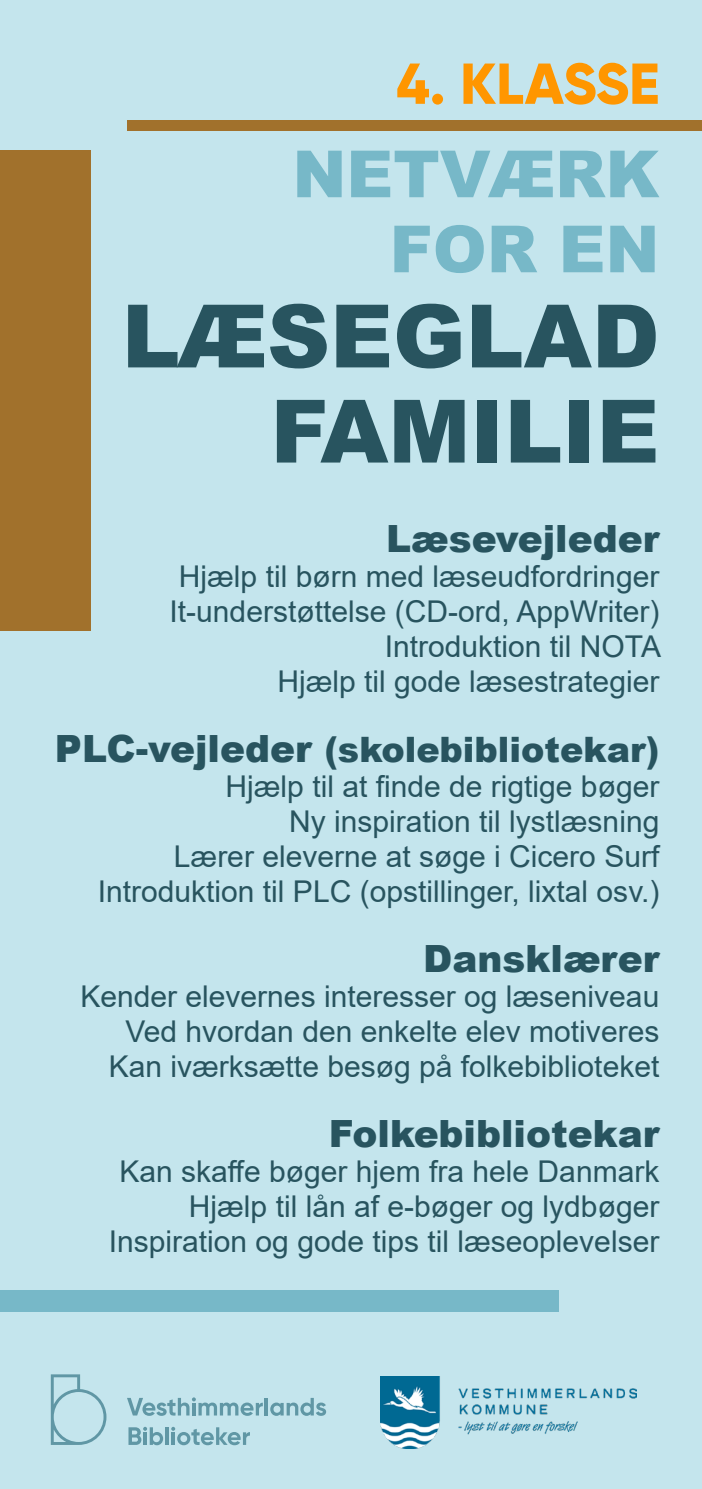
<style>
.page{position:relative;width:702px;height:1489px;background:#fff}
.page>*{position:absolute;margin:0;border:0;box-sizing:border-box;transform-origin:0 0}
.t1{font:900 87.5px/95px "Arial";color:#28545f;text-align:right}
.t2{font:900 65px/75px "Arial";color:#77b8c8;text-align:right}
.t3{font:800 57.5px "Gilroy";letter-spacing:-.005em;color:#ff9600}
.t4{font:900 37.5px "Arial";color:#28545f}
.t5{font:900 35px "Arial";color:#28545f}
.t6{font:30px "Arial";color:#28545f}
.s1{font-size:37.5px}
</style>
<div class="page">
<div style="left:0;top:0;width:702px;height:1488px;background:#c4e5ed"></div>
<div style="left:128px;top:120px;width:574px;height:11px;background:#a1712c"></div>
<div style="left:0;top:151px;width:90px;height:480px;background:#a1712c"></div>
<div style="left:0;top:1290px;width:558px;height:21px;background:#77b8c8"></div>
<svg style="left:270px;top:1397px;width:56px;height:18px"></svg>
<hr style="left:265px;top:1397px;width:3px;height:18px;background:#6097a5">
<svg style="left:127px;top:1397px;width:136px;height:18px"></svg>
<hr style="left:165px;top:1427px;width:4px;height:17px;background:#6097a5">
<svg style="left:171px;top:1426px;width:79px;height:19px"></svg>
<svg style="left:128px;top:1426px;width:35px;height:18px"></svg>
<svg style="left:51px;top:1374px;width:55px;height:70px"></svg>
<img style="left:380px;top:1376px;width:256px;height:72px">
<p class="t3" style="left:396px;top:47px;width:265px">4. KLASSE</p>
<p class="t2" style="left:292px;top:134px;width:368px">NETVÆRK<br>FOR EN</p>
<p class="t1" style="left:122px;top:286px;width:539px">LÆSEGLAD<br>FAMILIE</p>
<p class="t4" style="left:386px;top:511px;width:275px">Læsevejleder</p>
<p class="t6" style="left:179px;top:555px;width:482px">Hjælp til børn med læseudfordringer</p>
<p class="t6" style="left:169px;top:590px;width:491px">It-understøttelse (CD-ord, AppWriter)</p>
<p class="t6" style="left:384px;top:625px;width:278px">Introduktion til NOTA</p>
<p class="t6" style="left:277px;top:660px;width:383px">Hjælp til gode læsestrategier</p>
<p class="t5" style="left:55px;top:723px;width:606px"><span class="s1">PLC-vejleder</span> (skolebibliotekar)</p>
<p class="t6" style="left:226px;top:765px;width:435px">Hjælp til at finde de rigtige bøger</p>
<p class="t6" style="left:289px;top:800px;width:372px">Ny inspiration til lystlæsning</p>
<p class="t6" style="left:174px;top:835px;width:487px">Lærer eleverne at søge i Cicero Surf</p>
<p class="t6" style="left:98px;top:870px;width:563px">Introduktion til PLC (opstillinger, lixtal osv.)</p>
<p class="t4" style="left:423px;top:931px;width:238px">Dansklærer</p>
<p class="t6" style="left:80px;top:975px;width:580px">Kender elevernes interesser og læseniveau</p>
<p class="t6" style="left:125px;top:1010px;width:535px">Ved hvordan den enkelte elev motiveres</p>
<p class="t6" style="left:109px;top:1045px;width:552px">Kan iværksætte besøg på folkebiblioteket</p>
<p class="t4" style="left:329px;top:1106px;width:332px">Folkebibliotekar</p>
<p class="t6" style="left:119px;top:1150px;width:541px">Kan skaffe bøger hjem fra hele Danmark</p>
<p class="t6" style="left:189px;top:1185px;width:472px">Hjælp til lån af e-bøger og lydbøger</p>
<p class="t6" style="left:109px;top:1220px;width:552px">Inspiration og gode tips til læseoplevelser</p>
</div>
